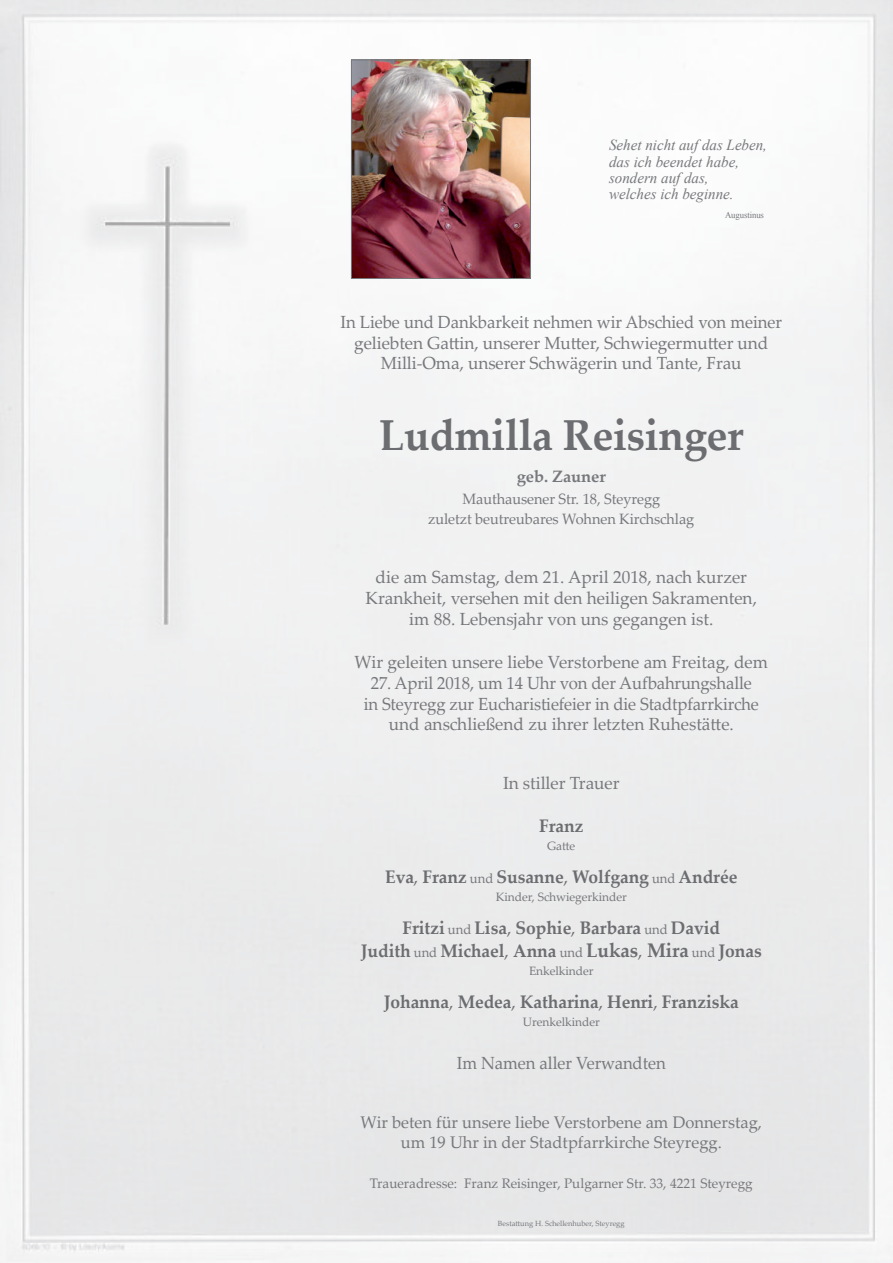
<style>
.page{position:relative;width:893px;height:1263px;background:#fff}
.page>*{position:absolute;margin:0;border:0;box-sizing:border-box;transform-origin:0 0}
.t1{font:700 43.2px "Palatino Linotype";letter-spacing:-.01em;color:#6c6d70}
.t2{font:700 18.15px/22.5px "Palatino Linotype";letter-spacing:-.005em;color:#6c6d70;text-align:center;scale:.96 1}
.t3{font:17.55px/20.7px "Palatino Linotype";letter-spacing:-.005em;color:#76787b;text-align:center;scale:.95 1}
.t4{font:17.55px/20.7px "Palatino Linotype";letter-spacing:-.005em;color:#76787b;text-align:center}
.t5{font:16.8px/19.8px "Palatino Linotype";color:#76787b;text-align:center}
.t6{font:700 16.5px "Palatino Linotype";letter-spacing:-.005em;color:#76787b}
.t7{font:italic 15.3px/16.2px "Times New Roman";color:#76787b}
.t8{font:15px/19.5px "Palatino Linotype";letter-spacing:-.005em;color:#76787b;text-align:center}
.t9{font:13.8px "Palatino Linotype";color:#76787b}
.t10{font:12.15px "Palatino Linotype";letter-spacing:-.005em;color:#76787b}
.t11{font:9px "Times New Roman";letter-spacing:-.01em;color:#76787b}
.t12{font:7.5px "Palatino Linotype";color:#76787b}
.s1{font-weight:400}
.s2{font-weight:400;font-size:13.65px;color:#76787b}
.s3{font-size:19.65px}
</style>
<div class="page">
<img style="left:1px;top:0;width:891px;height:1263px">
<img style="left:353px;top:62px;width:176px;height:215px">
<div style="left:351px;top:60px;width:180px;height:219px;border:1px solid #76787b"></div>
<p class="t7" style="left:609px;top:137px;width:159px">Sehet nicht auf das Leben, das ich beendet habe, sondern auf das,<br>welches ich beginne.</p>
<p class="t11" style="left:725px;top:209px;width:40px">Augustinus</p>
<p class="t3" style="left:341px;top:311px;width:466px">In Liebe und Dankbarkeit nehmen wir Abschied von meiner geliebten Gattin, unserer Mutter, Schwiegermutter und<br>Milli-Oma, unserer Schwägerin und Tante, Frau</p>
<h1 class="t1" style="left:379px;top:405px;width:366px">Ludmilla Reisinger</h1>
<p class="t6" style="left:517px;top:464px;width:91px">geb. Zauner</p>
<p class="t8" style="left:428px;top:489px;width:268px">Mauthausener Str. 18, Steyregg<br>zuletzt beutreubares Wohnen Kirchschlag</p>
<p class="t4" style="left:366px;top:566px;width:393px">die am Samstag, dem 21. April 2018, nach kurzer<br>Krankheit, versehen mit den heiligen Sakramenten, im 88. Lebensjahr von uns gegangen ist.</p>
<p class="t4" style="left:355px;top:651px;width:415px">Wir geleiten unsere liebe Verstorbene am Freitag, dem</p>
<p class="t3" style="left:364px;top:672px;width:417px">27. April 2018, um 14 Uhr von der Aufbahrungshalle in Steyregg zur Eucharistiefeier in die Stadtpfarrkirche und anschließend zu ihrer letzten Ruhestätte.</p>
<p class="t4" style="left:503px;top:772px;width:118px">In stiller Trauer</p>
<p class="t2" style="left:539px;top:814px;width:48px">Franz</p>
<p class="t10" style="left:547px;top:837px;width:30px">Gatte</p>
<p class="t2" style="left:385px;top:865px;width:368px">Eva<span class="s1">,</span> Franz <span class="s2">und</span> Susanne<span class="s1">,</span> Wolfgang <span class="s2">und</span> Andrée</p>
<p class="t10" style="left:496px;top:888px;width:133px">Kinder, Schwiegerkinder</p>
<p class="t2" style="left:361px;top:916px;width:419px">Fritzi <span class="s2">und</span> Lisa<span class="s1">,</span> Sophie<span class="s1">,</span> Barbara <span class="s2">und</span> David<br>Judith <span class="s2">und</span> Michael<span class="s1">,</span> Anna <span class="s2">und</span> <span class="s3">Lukas</span><span class="s1">,</span> <span class="s3">Mira</span> <span class="s2">und</span> Jonas</p>
<p class="t10" style="left:529px;top:962px;width:66px">Enkelkinder</p>
<p class="t2" style="left:384px;top:990px;width:371px">Johanna<span class="s1">,</span> Medea<span class="s1">,</span> Katharina<span class="s1">,</span> Henri<span class="s1">,</span> Franziska</p>
<p class="t10" style="left:523px;top:1013px;width:78px">Urenkelkinder</p>
<p class="t3" style="left:457px;top:1052px;width:222px">Im Namen aller Verwandten</p>
<p class="t5" style="left:361px;top:1111px;width:403px">Wir beten für unsere liebe Verstorbene am Donnerstag, um 19 Uhr in der Stadtpfarrkirche Steyregg.</p>
<p class="t9" style="left:370px;top:1173px;width:384px">Traueradresse: Franz Reisinger, Pulgarner Str. 33, 4221 Steyregg</p>
<p class="t12" style="left:498px;top:1218px;width:128px">Bestattung H. Schellenhuber, Steyregg</p>
</div>
